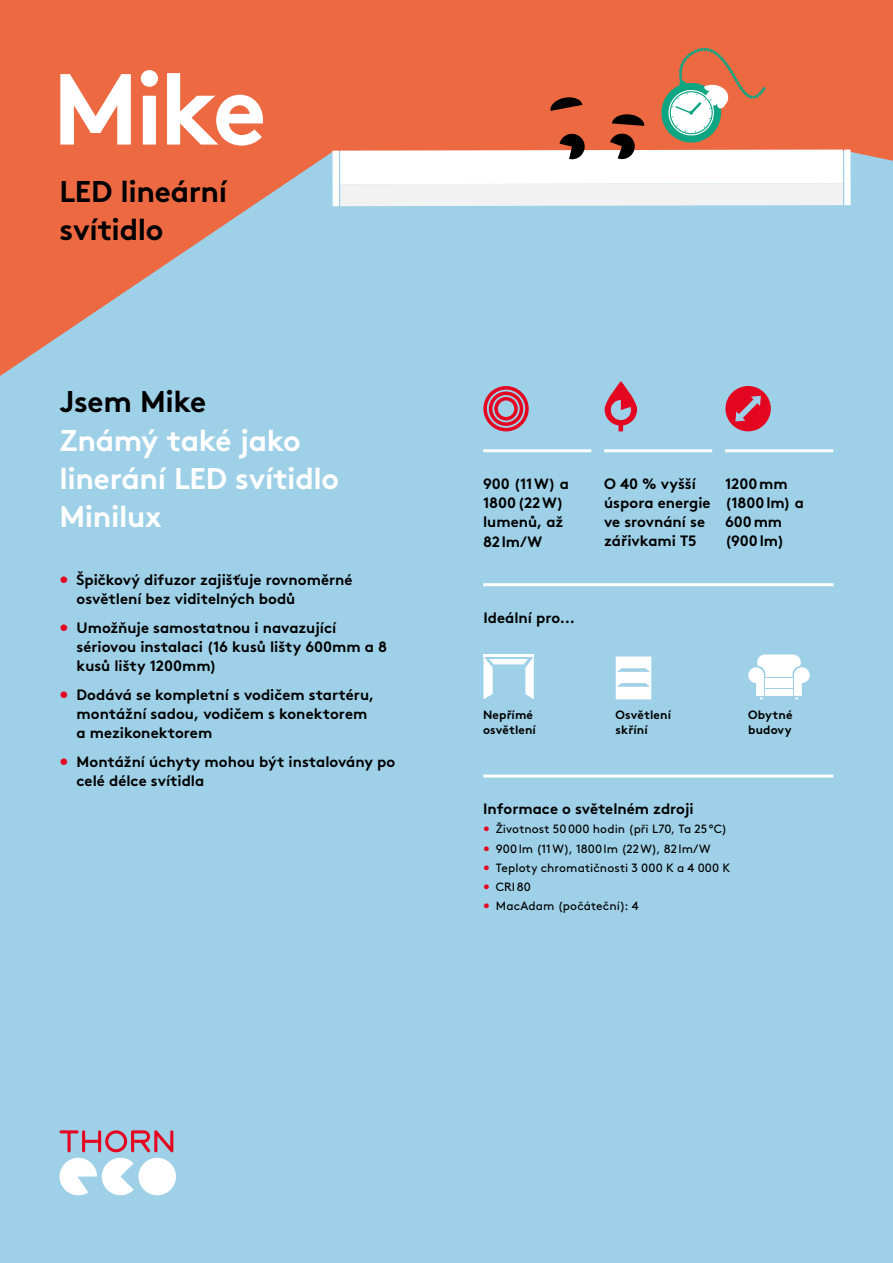
<style>
.page{position:relative;width:893px;height:1263px;background:#9ed0e7}
.page>*{position:absolute;margin:0;border:0;box-sizing:border-box;transform-origin:0 0}
.t1{font:700 100.65px "Brown";color:#fff}
.t2{font:700 30px/38.2px "Brown";letter-spacing:-.015em;color:#fff}
.t3{font:700 30px/38.2px "Brown";letter-spacing:-.01em;color:#000}
.t4{font:700 15px/19.2px "Brown";color:#000}
.t5{font:12px "Brown";letter-spacing:.01em;color:#000}
.t6{font:700 12px/14.9px "Brown";letter-spacing:.01em;color:#000}
.s1{color:#e40521}
</style>
<div class="page">
<svg style="left:0;top:0;width:893px;height:376px"></svg>
<hr style="left:483px;top:774px;width:350px;height:3px;background:#fff">
<hr style="left:483px;top:583px;width:350px;height:3px;background:#fff">
<svg style="left:483px;top:386px;width:46px;height:45px"></svg>
<svg style="left:605px;top:381px;width:32px;height:50px"></svg>
<svg style="left:725px;top:386px;width:46px;height:45px"></svg>
<svg style="left:748px;top:654px;width:62px;height:45px"></svg>
<svg style="left:616px;top:656px;width:35px;height:43px;background:#f0f8fb"></svg>
<svg style="left:483px;top:656px;width:51px;height:43px"></svg>
<hr style="left:483px;top:654px;width:51px;height:2px;background:#fff">
<hr style="left:725px;top:449px;width:108px;height:3px;background:#fff">
<hr style="left:604px;top:449px;width:108px;height:3px;background:#fff">
<hr style="left:483px;top:449px;width:108px;height:3px;background:#fff">
<div style="left:332px;top:151px;width:7px;height:55px;background:#fff"></div>
<div style="left:844px;top:150px;width:7px;height:55px;background:#fff"></div>
<svg style="left:340px;top:48px;width:503px;height:158px;background:#e99e86"></svg>
<div style="left:138px;top:1158px;width:38px;height:37px;background:#fff;border-radius:50%"></div>
<svg style="left:60px;top:1130px;width:113px;height:65px"></svg>
<h1 class="t1" style="left:52px;top:28px;width:216px">Mike</h1>
<h2 class="t3" style="left:60px;top:169px;width:169px">LED lineární svítidlo</h2>
<h2 class="t3" style="left:60px;top:380px;width:148px">Jsem Mike</h2>
<h2 class="t2" style="left:60px;top:418px;width:281px">Známý také jako linerání LED svítidlo<br>Minilux</h2>
<p class="t4" style="left:77px;top:568px;width:277px;text-indent:-17px"><span class="s1">•</span> Špičkový difuzor zajišťuje rovnoměrné osvětlení bez viditelných bodů</p>
<p class="t4" style="left:77px;top:616px;width:312px;text-indent:-17px"><span class="s1">•</span> Umožňuje samostatnou i navazující sériovou instalaci (16 kusů lišty 600mm a 8 kusů lišty 1200mm)</p>
<p class="t4" style="left:77px;top:683px;width:299px;text-indent:-17px"><span class="s1">•</span> Dodává se kompletní s vodičem startéru, montážní sadou, vodičem s konektorem a mezikonektorem</p>
<p class="t4" style="left:77px;top:750px;width:320px;text-indent:-17px"><span class="s1">•</span> Montážní úchyty mohou být instalovány po celé délce svítidla</p>
<p class="t4" style="left:483px;top:473px;width:87px">900 (11W) a<br>1800(22W) lumenů, až<br>82lm/W</p>
<p class="t4" style="left:483px;top:606px;width:93px">Ideální pro...</p>
<p class="t4" style="left:604px;top:473px;width:108px">O 40 % vyšší úspora energie ve srovnání se zářivkami T5</p>
<p class="t4" style="left:725px;top:473px;width:80px">1200mm (1800lm) a<br>600mm (900lm)</p>
<p class="t6" style="left:483px;top:706px;width:54px">Nepřímé osvětlení</p>
<p class="t6" style="left:616px;top:706px;width:57px">Osvětlení skříní</p>
<p class="t6" style="left:748px;top:706px;width:46px">Obytné budovy</p>
<p class="t4" style="left:483px;top:798px;width:212px">Informace o světelném zdroji</p>
<p class="t5" style="left:483px;top:820px;width:246px"><span class="s1">•</span> Životnost 50000 hodin (při L70, Ta 25°C)</p>
<p class="t5" style="left:483px;top:839px;width:229px"><span class="s1">•</span> 900lm (11W), 1800lm (22W), 82lm/W</p>
<p class="t5" style="left:483px;top:858px;width:249px"><span class="s1">•</span> Teploty chromatičnosti 3 000 K a 4 000 K</p>
<p class="t5" style="left:483px;top:877px;width:49px"><span class="s1">•</span> CRI80</p>
<p class="t5" style="left:483px;top:897px;width:157px"><span class="s1">•</span> MacAdam (počáteční): 4</p>
</div>
